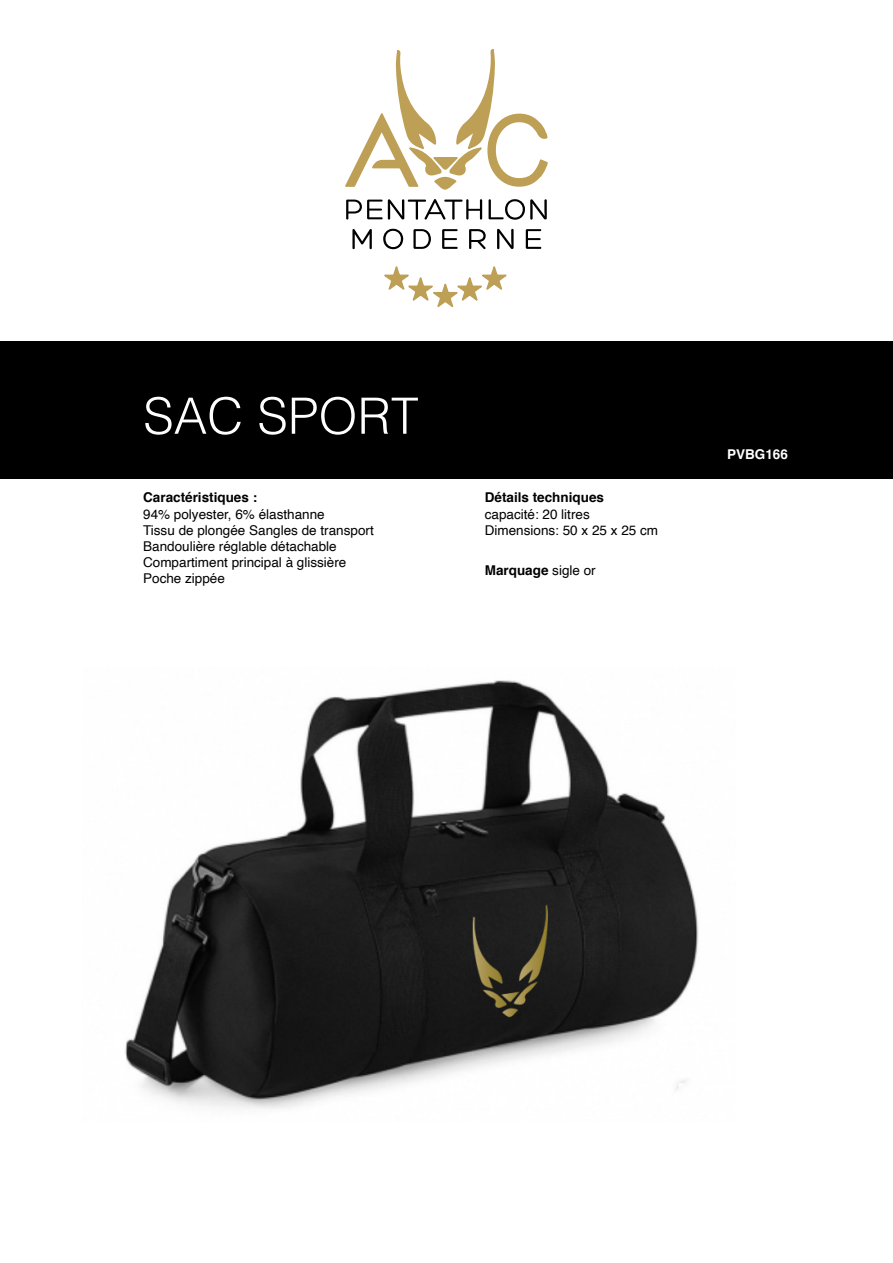
<style>
.page{position:relative;width:893px;height:1263px;background:#fff}
.page>*{position:absolute;margin:0;border:0;box-sizing:border-box;transform-origin:0 0}
.t1{font:300 50.1px "Helvetica";color:#fff}
.t2{font:13.5px/16.2px "Helvetica";color:#000}
.t3{font:700 13.5px "Helvetica";color:#000}
.t4{font:700 13.5px "Helvetica";color:#fff}
.s1{font-weight:400}
</style>
<div class="page">
<div style="left:0;top:341px;width:893px;height:137px;background:#000"></div>
<svg style="left:384px;top:266px;width:123px;height:41px"></svg>
<svg style="left:346px;top:199px;width:136px;height:21px"></svg>
<svg style="left:489px;top:199px;width:58px;height:21px"></svg>
<svg style="left:352px;top:229px;width:20px;height:21px"></svg>
<svg style="left:383px;top:229px;width:20px;height:20px"></svg>
<svg style="left:413px;top:229px;width:18px;height:20px"></svg>
<svg style="left:442px;top:229px;width:16px;height:20px"></svg>
<svg style="left:469px;top:229px;width:17px;height:21px"></svg>
<svg style="left:497px;top:228px;width:17px;height:22px"></svg>
<svg style="left:526px;top:229px;width:16px;height:20px"></svg>
<svg style="left:345px;top:49px;width:203px;height:141px"></svg>
<img style="left:125px;top:680px;width:574px;height:429px">
<h1 class="t1" style="left:143px;top:373px;width:277px">SAC SPORT</h1>
<p class="t3" style="left:143px;top:487px;width:116px">Caractéristiques :</p>
<p class="t2" style="left:143px;top:506px;width:232px">94% polyester, 6% élasthanne<br>Tissu de plongée Sangles de transport<br>Bandoulière réglable détachable<br>Compartiment principal à glissière<br>Poche zippée</p>
<p class="t3" style="left:485px;top:487px;width:121px">Détails techniques</p>
<p class="t2" style="left:485px;top:506px;width:175px">capacité: 20 litres<br>Dimensions: 50 x 25 x 25 cm</p>
<p class="t3" style="left:485px;top:559px;width:113px">Marquage <span class="s1">sigle or</span></p>
<p class="t4" style="left:727px;top:444px;width:62px">PVBG166</p>
</div>
